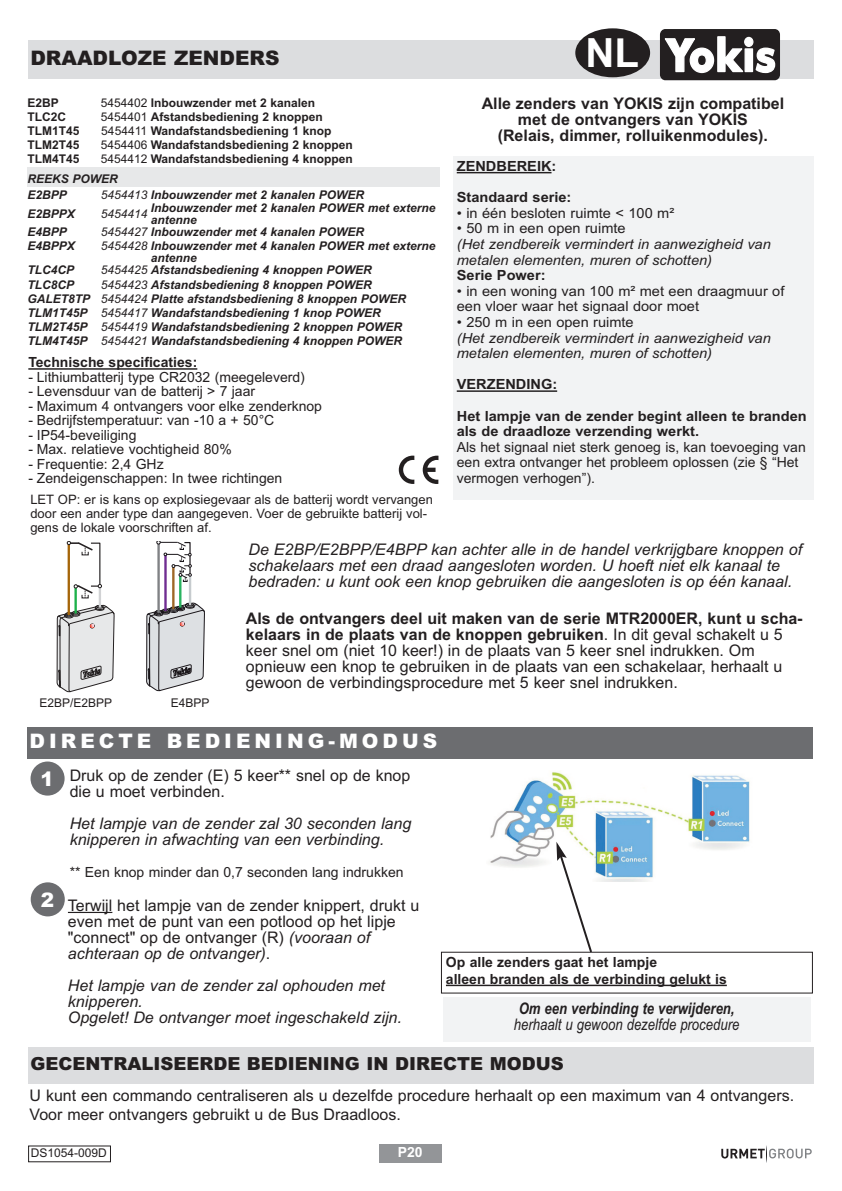
<style>
.page{position:relative;width:842px;height:1191px;background:#fff}
.page>*{position:absolute;margin:0;border:0;box-sizing:border-box;transform-origin:0 0}
.t1{font:700 40.2px "Arial";color:#fff}
.t2{font:900 20px "Arial";letter-spacing:.2em;color:#fff}
.t3{font:900 20px "Arial";color:#231f20}
.t4{font:900 18px "Arial";color:#231f20}
.t5{font:16px/16px "Arial";color:#231f20}
.t6{font:italic 16px/16px "Arial";color:#231f20}
.t7{font:700 16px/16px "Arial";color:#231f20;text-align:center}
.t8{font:italic 16px "Arial Narrow";color:#231f20}
.t9{font:italic 700 16px "Arial Narrow";color:#231f20}
.t10{font:14px/15.6px "Arial";color:#231f20}
.t11{font:italic 14px/15.6px "Arial";color:#231f20;scale:1.04 1}
.t12{font:14px/15.6px "Arial";color:#231f20;scale:1.04 1}
.t13{font:700 14px/15.6px "Arial";color:#231f20;scale:1.04 1}
.t14{font:700 14px/16.8px "Arial";color:#231f20}
.t15{font:700 14px "Arial";color:#fff}
.t16{font:13px/14px "Arial";color:#231f20}
.t17{font:italic 700 12px/14.2px "Arial";color:#231f20}
.t18{font:700 12px/19.4px "Arial";color:#231f20}
.t19{font:12px "Arial";color:#231f20}
.t20{font:italic 12px "Arial";color:#231f20}
.s1{font-weight:400}
.s2{font-style:italic}
.s3{font-weight:700}
</style>
<div class="page">
<hr style="left:68px;top:912px;width:44px;height:1px;background:#231f20">
<div style="left:28px;top:727px;width:785px;height:31px;background:#6c6d70"></div>
<hr style="left:28px;top:368px;width:169px;height:2px;background:#231f20">
<div style="left:28px;top:40px;width:786px;height:39px;background:#dcdddf"></div>
<svg style="left:423px;top:455px;width:15px;height:29px"></svg>
<svg style="left:399px;top:455px;width:15px;height:29px"></svg>
<img style="left:490px;top:771px;width:260px;height:110px">
<div style="left:31px;top:761px;width:34px;height:34px;background:#6c6d70;border-radius:50%"></div>
<div style="left:31px;top:882px;width:34px;height:34px;background:#6c6d70;border-radius:50%"></div>
<div style="left:443px;top:996px;width:367px;height:45px;background:#f2f3f4"></div>
<hr style="left:446px;top:984px;width:281px;height:2px;background:#231f20">
<svg style="left:556px;top:841px;width:38px;height:112px"></svg>
<div style="left:453px;top:157px;width:361px;height:343px;background:#f2f3f4"></div>
<hr style="left:457px;top:172px;width:94px;height:1px;background:#231f20">
<hr style="left:457px;top:390px;width:100px;height:2px;background:#231f20">
<svg style="left:721px;top:1148px;width:91px;height:10px"></svg>
<div style="left:660px;top:29px;width:120px;height:51px;background:#231f20;border-radius:6px"></div>
<svg style="left:664px;top:36px;width:112px;height:38px"></svg>
<div style="left:28px;top:167px;width:412px;height:21px;background:#e7e8e9"></div>
<div style="left:379px;top:1144px;width:62px;height:18px;background:#939598"></div>
<div style="left:575px;top:28px;width:75px;height:49px;background:#231f20;border-radius:50%"></div>
<div style="left:28px;top:1047px;width:786px;height:36px;background:#dcdddf"></div>
<svg style="left:57px;top:541px;width:58px;height:151px"></svg>
<svg style="left:146px;top:541px;width:59px;height:150px"></svg>
<p class="t3" style="left:30px;top:46px;width:251px">DRAADLOZE ZENDERS</p>
<p class="t18" style="left:28px;top:93px;width:33px">e2BP</p>
<p class="t18" style="left:101px;top:93px;width:216px"><span class="s1">5454402</span> inbouwzender met 2 kanalen</p>
<p class="t18" style="left:28px;top:107px;width:40px">tLC2C</p>
<p class="t18" style="left:101px;top:107px;width:223px"><span class="s1">5454401</span> afstandsbediening 2 knoppen</p>
<p class="t18" style="left:28px;top:121px;width:54px">tLM1t45</p>
<p class="t18" style="left:101px;top:121px;width:232px"><span class="s1">5454411</span> Wandafstandsbediening 1 knop</p>
<p class="t18" style="left:28px;top:135px;width:54px">tLM2t45</p>
<p class="t18" style="left:101px;top:135px;width:254px"><span class="s1">5454406</span> Wandafstandsbediening 2 knoppen</p>
<p class="t18" style="left:28px;top:149px;width:54px">tLM4t45</p>
<p class="t18" style="left:28px;top:149px;width:327px;text-indent:73px"><span class="s1">5454412</span> Wandafstandsbediening 4 knoppen<br><span class="s2">REEKS POWER</span></p>
<p class="t17" style="left:28px;top:188px;width:41px">E2BPP</p>
<p class="t17" style="left:101px;top:188px;width:265px"><span class="s1">5454413</span> Inbouwzender met 2 kanalen POWER</p>
<p class="t17" style="left:28px;top:207px;width:49px">E2BPPX</p>
<p class="t20" style="left:101px;top:207px;width:48px">5454414</p>
<p class="t17" style="left:151px;top:202px;width:286px;line-height:12px">Inbouwzender met 2 kanalen POWER met externe antenne</p>
<p class="t17" style="left:28px;top:225px;width:41px">E4BPP</p>
<p class="t17" style="left:101px;top:225px;width:265px"><span class="s1">5454427</span> Inbouwzender met 4 kanalen POWER</p>
<p class="t17" style="left:28px;top:238px;width:49px">E4BPPX</p>
<p class="t17" style="left:151px;top:239px;width:286px;line-height:12px;text-indent:-50px"><span class="s1">5454428</span> Inbouwzender met 4 kanalen POWER met externe antenne</p>
<p class="t17" style="left:28px;top:263px;width:48px">TLC4CP</p>
<p class="t17" style="left:101px;top:263px;width:272px"><span class="s1">5454425</span> Afstandsbediening 4 knoppen POWER</p>
<p class="t17" style="left:28px;top:277px;width:48px">TLC8CP</p>
<p class="t17" style="left:28px;top:277px;width:380px;text-indent:73px"><span class="s1">5454423</span> Afstandsbediening 8 knoppen POWER GALET8TP <span class="s1">5454424</span> Platte afstandsbediening 8 knoppen POWER TLM1T45P <span class="s1">5454417</span> Wandafstandsbediening 1 knop POWER TLM2T45P <span class="s1">5454419</span> Wandafstandsbediening 2 knoppen POWER TLM4T45P <span class="s1">5454421</span> Wandafstandsbediening 4 knoppen POWER</p>
<p class="t14" style="left:28px;top:354px;width:170px">technische specificaties:</p>
<p class="t10" style="left:28px;top:369px;width:278px">- Lithiumbatterij type CR2032 (meegeleverd)</p>
<p class="t10" style="left:28px;top:384px;width:228px">- Levensduur van de batterij &gt; 7 jaar</p>
<p class="t10" style="left:28px;top:398px;width:295px">- Maximum 4 ontvangers voor elke zenderknop</p>
<p class="t10" style="left:28px;top:413px;width:248px">- Bedrijfstemperatuur: van -10 a + 50°C</p>
<p class="t10" style="left:28px;top:427px;width:110px">- IP54-beveiliging</p>
<p class="t10" style="left:28px;top:442px;width:205px">- Max. relatieve vochtigheid 80%</p>
<p class="t10" style="left:28px;top:456px;width:137px">- Frequentie: 2,4 GHz</p>
<p class="t10" style="left:28px;top:471px;width:256px">- Zendeigenschappen: In twee richtingen</p>
<p class="t16" style="left:30px;top:492px;width:404px">LET OP: er is kans op explosiegevaar als de batterij wordt vervangen door een ander type dan aangegeven. Voer de gebruikte batterij vol&shy;gens de lokale voorschriften af.</p>
<h1 class="t1" style="left:585px;top:29px;width:55px">NL</h1>
<p class="t7" style="left:482px;top:95px;width:304px">alle zenders van YoKiS zijn compatibel met de ontvangers van YoKiS<br>(relais, dimmer, rolluikenmodules).</p>
<p class="t13" style="left:457px;top:158px;width:97px">ZeNdBereiK:</p>
<p class="t13" style="left:457px;top:189px;width:112px">Standaard serie:</p>
<p class="t12" style="left:457px;top:205px;width:211px">• in één besloten ruimte &lt; 100 m²</p>
<p class="t12" style="left:457px;top:221px;width:164px">• 50 m in een open ruimte</p>
<p class="t11" style="left:457px;top:236px;width:303px">(Het zendbereik vermindert in aanwezigheid van metalen elementen, muren of schotten)</p>
<p class="t13" style="left:457px;top:267px;width:87px">Serie Power:</p>
<p class="t12" style="left:457px;top:283px;width:317px">• in een woning van 100 m² met een draagmuur of een vloer waar het signaal door moet</p>
<p class="t12" style="left:457px;top:314px;width:172px">• 250 m in een open ruimte</p>
<p class="t11" style="left:457px;top:330px;width:303px">(Het zendbereik vermindert in aanwezigheid van metalen elementen, muren of schotten)</p>
<p class="t13" style="left:457px;top:377px;width:98px">VerZeNdiNG:</p>
<p class="t13" style="left:457px;top:408px;width:338px">Het lampje van de zender begint alleen te branden als de draadloze verzending werkt.</p>
<p class="t10" style="left:457px;top:439px;width:351px">Als het signaal niet sterk genoeg is, kan toevoeging van een extra ontvanger het probleem oplossen (zie § “Het vermogen verhogen”).</p>
<p class="t6" style="left:248px;top:541px;width:555px">De E2BP/E2BPP/E4BPP kan achter alle in de handel verkrijgbare knoppen of schakelaars met een draad aangesloten worden. U hoeft niet elk kanaal te bedraden: u kunt ook een knop gebruiken die aangesloten is op één kanaal.</p>
<p class="t19" style="left:40px;top:696px;width:74px">E2BP/E2BPP</p>
<p class="t19" style="left:171px;top:696px;width:40px">E4BPP</p>
<p class="t5" style="left:246px;top:610px;width:558px"><span class="s3">als de ontvangers deel uit maken van de serie Mtr2000er, kunt u scha&shy;kelaars in de plaats van de knoppen gebruiken</span>. In dit geval schakelt u 5 keer snel om (niet 10 keer!) in de plaats van 5 keer snel indrukken. Om opnieuw een knop te gebruiken in de plaats van een schakelaar, herhaalt u gewoon de verbindingsprocedure met 5 keer snel indrukken.</p>
<p class="t2" style="left:30px;top:729px;width:409px">DIRECTE BEDIENING-MODUS</p>
<p class="t2" style="left:41px;top:767px;width:15px">1</p>
<p class="t2" style="left:41px;top:888px;width:15px">2</p>
<p class="t5" style="left:70px;top:767px;width:342px">Druk op de zender (E) 5 keer** snel op de knop die u moet verbinden.</p>
<p class="t6" style="left:70px;top:815px;width:343px">Het lampje van de zender zal 30 seconden lang knipperen in afwachting van een verbinding.</p>
<p class="t10" style="left:70px;top:864px;width:335px">** Een knop minder dan 0,7 seconden lang indrukken</p>
<p class="t5" style="left:68px;top:897px;width:353px">Terwijl het lampje van de zender knippert, drukt u even met de punt van een potlood op het lipje "connect" op de ontvanger (R) <span class="s2">(vooraan of achteraan op de ontvanger)</span>.</p>
<p class="t6" style="left:68px;top:977px;width:335px">Het lampje van de zender zal ophouden met knipperen.<br>Opgelet! De ontvanger moet ingeschakeld zijn.</p>
<p class="t14" style="left:446px;top:953px;width:282px">op alle zenders gaat het lampje<br>alleen branden als de verbinding gelukt is</p>
<p class="t9" style="left:519px;top:999px;width:217px">Om een verbinding te verwijderen,</p>
<p class="t8" style="left:514px;top:1015px;width:227px">herhaalt u gewoon dezelfde procedure</p>
<p class="t4" style="left:30px;top:1053px;width:535px">GECENTRALISEERDE BEDIENING IN DIRECTE MODUS</p>
<p class="t5" style="left:30px;top:1086px;width:766px;line-height:19.2px">U kunt een commando centraliseren als u dezelfde procedure herhaalt op een maximum van 4 ontvangers.<br>Voor meer ontvangers gebruikt u de Bus Draadloos.</p>
<p class="t19" style="left:31px;top:1145px;width:78px">DS1054-009D</p>
<p class="t15" style="left:398px;top:1144px;width:26px">P20</p>
</div>
